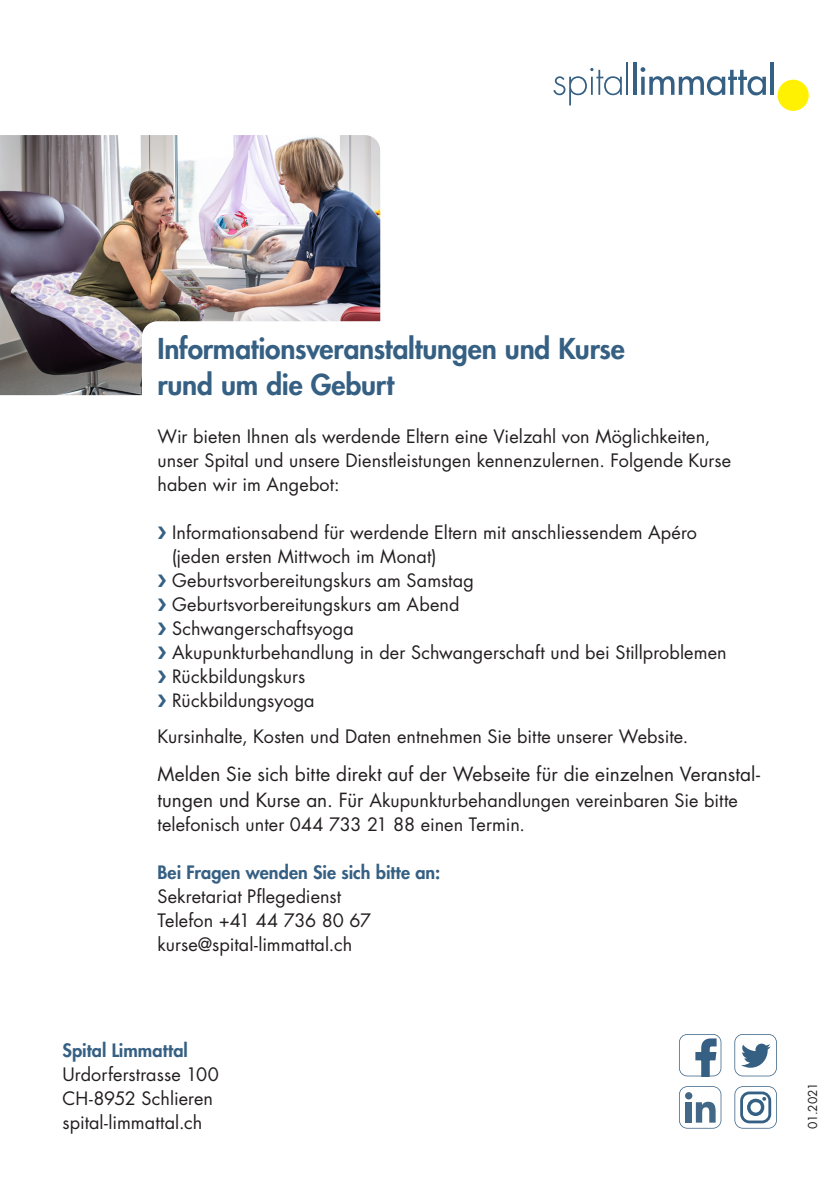
<style>
.page{position:relative;width:840px;height:1191px;background:#fff}
.page>*{position:absolute;margin:0;border:0;box-sizing:border-box;transform-origin:0 0}
.t1{font:800 28px/36px "Futura Std";letter-spacing:-.005em;color:#366083}
.t2{font:19px "Futura Std";color:#231f20}
.t3{font:18px/24px "Futura Std";letter-spacing:.005em;color:#231f20}
.t4{font:800 18px "Futura Std";letter-spacing:.005em;color:#366083}
.t5{font:12px "Futura Std";letter-spacing:-.035em;color:#231f20}
.s1{font-family:"Limmi Icons Normal";color:#366083}
.s2{font-size:19px}
</style>
<div class="page">
<svg style="left:553px;top:68px;width:68px;height:37px"></svg>
<hr style="left:626px;top:62px;width:1px;height:33px;background:#366083">
<svg style="left:633px;top:62px;width:3px;height:33px"></svg>
<svg style="left:640px;top:67px;width:125px;height:28px"></svg>
<svg style="left:770px;top:62px;width:3px;height:33px"></svg>
<div style="left:777px;top:80px;width:31px;height:31px;background:#fff101;border-radius:50%"></div>
<img style="left:0;top:135px;width:380px;height:260px">
<div style="left:142px;top:321px;width:397px;height:164px;background:#fff;border-radius:16px"></div>
<svg style="left:679px;top:1034px;width:42px;height:42px"></svg>
<svg style="left:734px;top:1034px;width:42px;height:42px"></svg>
<svg style="left:679px;top:1086px;width:42px;height:42px"></svg>
<svg style="left:734px;top:1086px;width:42px;height:42px"></svg>
<h1 class="t1" style="left:157px;top:330px;width:468px">Informationsveranstaltungen und Kurse rund um die Geburt</h1>
<p class="t3" style="left:157px;top:424px;width:575px">Wir bieten Ihnen als werdende Eltern eine Vielzahl von Möglichkeiten, unser Spital und unsere Dienstleistungen kennenzulernen. Folgende Kurse haben wir im Angebot:</p>
<p class="t3" style="left:157px;top:520px;width:540px"><span class="s1">&gt;</span> Informationsabend für werdende Eltern mit anschliessendem Apéro</p>
<p class="t3" style="left:171px;top:544px;width:266px">(jeden ersten Mittwoch im Monat)</p>
<p class="t3" style="left:157px;top:568px;width:318px"><span class="s1">&gt;</span> Geburtsvorbereitungskurs am Samstag</p>
<p class="t3" style="left:157px;top:592px;width:303px"><span class="s1">&gt;</span> Geburtsvorbereitungskurs am Abend</p>
<p class="t3" style="left:157px;top:616px;width:198px"><span class="s1">&gt;</span> Schwangerschaftsyoga</p>
<p class="t3" style="left:157px;top:640px;width:570px"><span class="s1">&gt;</span> Akupunkturbehandlung in der Schwangerschaft und bei Stillproblemen</p>
<p class="t3" style="left:157px;top:664px;width:149px"><span class="s1">&gt;</span> Rückbildungskurs</p>
<p class="t3" style="left:157px;top:688px;width:159px"><span class="s1">&gt;</span> Rückbildungsyoga</p>
<p class="t3" style="left:157px;top:724px;width:532px">Kursinhalte, Kosten und Daten entnehmen Sie bitte unserer Website.</p>
<p class="t2" style="left:157px;top:762px;width:603px">Melden Sie sich bitte direkt auf der Webseite für die einzelnen Veranstal-</p>
<p class="t3" style="left:157px;top:788px;width:581px"><span class="s2">tungen und Kurse an. Für</span> Akupunkturbehandlungen vereinbaren Sie bitte telefonisch unter 044 733 21 88 einen Termin.</p>
<p class="t4" style="left:157px;top:861px;width:284px">Bei Fragen wenden Sie sich bitte an:</p>
<p class="t3" style="left:157px;top:884px;width:215px">Sekretariat Pflegedienst<br>Telefon +41 44 736 80 67 kurse@spital-limmattal.ch</p>
<p class="t4" style="left:62px;top:1038px;width:127px">Spital Limmattal</p>
<p class="t3" style="left:62px;top:1062px;width:158px">Urdorferstrasse 100<br>CH-8952 Schlieren spital-limmattal.ch</p>
<p class="t5" style="left:804px;top:1128px;width:47px;rotate:-90deg">01.2021</p>
</div>
